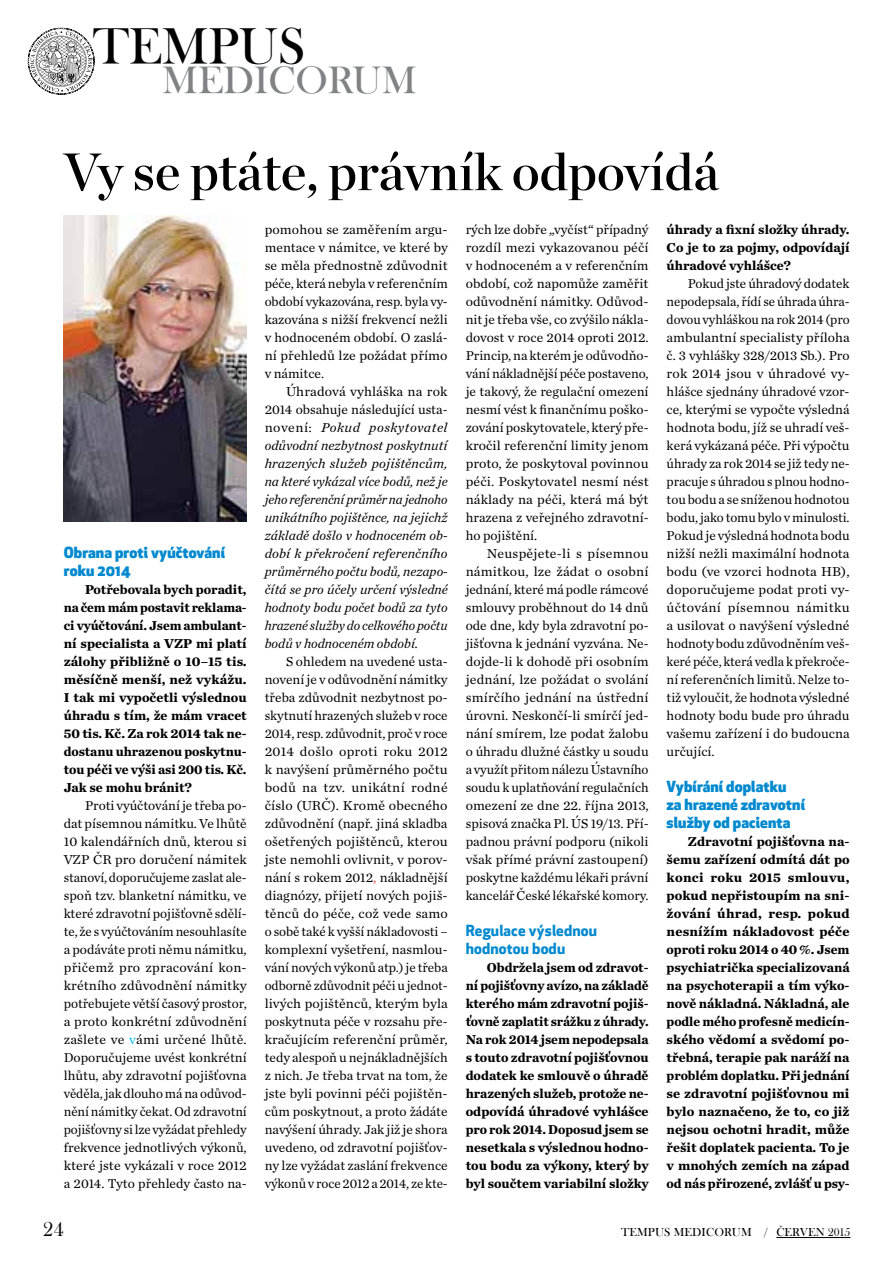
<style>
.page{position:relative;width:893px;height:1263px;background:#fff}
.page>*{position:absolute;margin:0;border:0;box-sizing:border-box;transform-origin:0 0}
.t1{font:52.5px "Chronicle Display Semi";color:#000}
.t2{font:44.55px "Baskerville Old Face DCDOT";color:#000}
.t3{font:33.45px "Baskerville Old Face DCDOT";color:#808285}
.t4{font:21px "Baskerville Old Face DOT";color:#000}
.t5{font:800 15px/18px "Apex New";letter-spacing:.01em;color:#0089cf}
.t6{font:700 15px/18px "Apex New";letter-spacing:.01em;color:#0089cf}
.t7{font:13.5px/18px "Chronicle Text G1";color:#000;text-align:justify}
.t8{font:700 13.5px/18px "Chronicle Text G1";color:#000;text-align:justify}
.t9{font:italic 13.5px/18px "Chronicle Text G1";letter-spacing:-.005em;color:#000;text-align:justify}
.t10{font:12px "Baskerville Old Face DOT";letter-spacing:.015em;color:#000}
.s1{font-size:33.6px}
.s2{color:#00bcf0}
.s3{font-style:normal}
.s4{color:#ee3824}
</style>
<div class="page">
<svg style="left:28px;top:28px;width:67px;height:67px"></svg>
<hr style="left:776px;top:1237px;width:74px;height:1px;background:#000">
<img style="left:63px;top:215px;width:183px;height:307px">
<h2 class="t2" style="left:93px;top:17px;width:213px">TEMPUS</h2>
<h3 class="t3" style="left:162px;top:58px;width:256px">MEDICOR<span class="s1">UM</span></h3>
<h1 class="t1" style="left:63px;top:131px;width:657px">Vy se ptáte, právník odpovídá</h1>
<p class="t5" style="left:64px;top:543px;width:163px">Obrana proti vyúčtování roku 2014</p>
<p class="t8" style="left:64px;top:580px;width:185px;text-indent:21px">Potřebovala bych poradit, na čem mám postavit reklama&shy;ci vyúčtování. Jsem ambulant&shy;ní specialista a VZP mi platí zálohy přibližně o 10–15 tis. měsíčně menší, než vykážu.<br>I tak mi vypočetli výslednou úhradu s tím, že mám vracet 50 tis. Kč. Za rok 2014 tak ne&shy;dostanu uhrazenou poskytnu&shy;tou péči ve výši asi 200 tis. Kč.<br>Jak se mohu bránit?</p>
<p class="t7" style="left:64px;top:796px;width:185px;text-indent:21px">Proti vyúčtování je třeba po&shy;dat písemnou námitku. Ve lhůtě 10 kalendářních dnů, kterou si VZP ČR pro doručení námitek stanoví, doporučujeme zaslat ale&shy;spoň tzv. blanketní námitku, ve které zdravotní pojišťovně sdělí&shy;te, že s vyúčtováním nesouhlasíte a podáváte proti němu námitku, přičemž pro zpracování kon&shy;krétního zdůvodnění námitky potřebujete větší časový prostor, a proto konkrétní zdůvodnění zašlete ve <span class="s2">v</span>ámi určené lhůtě.<br>Doporučujeme uvést konkrétní lhůtu, aby zdravotní pojišťovna věděla, jak dlouho má na odůvod&shy;nění námitky čekat. Od zdravotní pojišťovny si lze vyžádat přehledy frekvence jednotlivých výkonů, které jste vykázali v roce 2012 a 2014. Tyto přehledy často na-</p>
<p class="t7" style="left:265px;top:220px;width:185px">pomohou se zaměřením argu&shy;mentace v námitce, ve které by se měla přednostně zdůvodnit péče, která nebyla v referenčním období vykazována, resp. byla vy&shy;kazována s nižší frekvencí nežli v hodnoceném období. O zaslá&shy;ní přehledů lze požádat přímo v námitce.</p>
<p class="t9" style="left:265px;top:382px;width:184px;text-indent:21px"><span class="s3">Úhradová vyhláška na rok 2014 obsahuje následující usta&shy;novení:</span> Pokud poskytovatel odůvodní nezbytnost poskytnutí hrazených služeb pojištěncům, na které vykázal více bodů, než je jeho referenční průměr na jednoho unikátního pojištěnce, na jejichž základě došlo v hodnoceném ob&shy;dobí k překročení referenčního průměrného počtu bodů, nezapo&shy;čítá se pro účely určení výsledné hodnoty bodu počet bodů za tyto hrazené služby do celkového počtu bodů v hodnoceném období.</p>
<p class="t7" style="left:265px;top:652px;width:185px;text-indent:21px">S ohledem na uvedené usta&shy;novení je v odůvodnění námitky třeba zdůvodnit nezbytnost po&shy;skytnutí hrazených služeb v roce 2014, resp. zdůvodnit, proč v roce 2014 došlo oproti roku 2012 k navýšení průměrného počtu bodů na tzv. unikátní rodné číslo (URČ). Kromě obecného zdůvodnění (např. jiná skladba ošetřených pojištěnců, kterou jste nemohli ovlivnit, v porov&shy;nání s rokem 2012<span class="s4">,</span> nákladnější diagnózy, přijetí nových pojiš&shy;těnců do péče, což vede samo o sobě také k vyšší nákladovosti – komplexní vyšetření, nasmlou&shy;vání nových výkonů atp.) je třeba odborně zdůvodnit péči u jednot&shy;livých pojištěnců, kterým byla poskytnuta péče v rozsahu pře&shy;kračujícím referenční průměr, tedy alespoň u nejnákladnějších z nich. Je třeba trvat na tom, že jste byli povinni péči pojištěn&shy;cům poskytnout, a proto žádáte navýšení úhrady. Jak již je shora uvedeno, od zdravotní pojišťov&shy;ny lze vyžádat zaslání frekvence výkonů v roce 2012 a 2014, ze kte-</p>
<p class="t7" style="left:466px;top:220px;width:185px">rých lze dobře „vyčíst“ případný rozdíl mezi vykazovanou péčí v hodnoceném a v referenčním období, což napomůže zaměřit odůvodnění námitky. Odůvod&shy;nit je třeba vše, co zvýšilo nákla&shy;dovost v roce 2014 oproti 2012.<br>Princip, na kterém je odůvodňo&shy;vání nákladnější péče postaveno, je takový, že regulační omezení nesmí vést k finančnímu poško&shy;zování poskytovatele, který pře&shy;kročil referenční limity jenom proto, že poskytoval povinnou péči. Poskytovatel nesmí nést náklady na péči, která má být hrazena z veřejného zdravotní&shy;ho pojištění.</p>
<p class="t7" style="left:466px;top:544px;width:185px;text-indent:21px">Neuspějete-li s písemnou námitkou, lze žádat o osobní jednání, které má podle rámcové smlouvy proběhnout do 14 dnů ode dne, kdy byla zdravotní po&shy;jišťovna k jednání vyzvána. Ne&shy;dojde-li k dohodě při osobním jednání, lze požádat o svolání smírčího jednání na ústřední úrovni. Neskončí-li smírčí jed&shy;nání smírem, lze podat žalobu o úhradu dlužné částky u soudu a využít přitom nálezu Ústavního soudu k uplatňování regulačních omezení ze dne 22. října 2013, spisová značka Pl. ÚS 19/13. Pří&shy;padnou právní podporu (nikoli však přímé právní zastoupení) poskytne každému lékaři právní kancelář České lékařské komory.</p>
<p class="t6" style="left:466px;top:921px;width:133px">Regulace výslednou hodnotou bodu</p>
<p class="t8" style="left:466px;top:958px;width:185px;text-indent:21px">Obdržela jsem od zdravot&shy;ní pojišťovny avízo, na základě kterého mám zdravotní pojiš&shy;ťovně zaplatit srážku z úhrady.<br>Na rok 2014 jsem nepodepsala s touto zdravotní pojišťovnou dodatek ke smlouvě o úhradě hrazených služeb, protože ne&shy;odpovídá úhradové vyhlášce pro rok 2014. Doposud jsem se nesetkala s výslednou hodno&shy;tou bodu za výkony, který by byl součtem variabilní složky</p>
<p class="t8" style="left:667px;top:220px;width:184px">úhrady a fixní složky úhrady.<br>Co je to za pojmy, odpovídají úhradové vyhlášce?</p>
<p class="t7" style="left:667px;top:274px;width:185px;text-indent:21px">Pokud jste úhradový dodatek nepodepsala, řídí se úhrada úhra&shy;dovou vyhláškou na rok 2014 (pro ambulantní specialisty příloha č. 3 vyhlášky 328/2013 Sb.). Pro rok 2014 jsou v úhradové vy&shy;hlášce sjednány úhradové vzor&shy;ce, kterými se vypočte výsledná hodnota bodu, jíž se uhradí veš&shy;kerá vykázaná péče. Při výpočtu úhrady za rok 2014 se již tedy ne&shy;pracuje s úhradou s plnou hodno&shy;tou bodu a se sníženou hodnotou bodu, jako tomu bylo v minulosti.<br>Pokud je výsledná hodnota bodu nižší nežli maximální hodnota bodu (ve vzorci hodnota HB), doporučujeme podat proti vy&shy;účtování písemnou námitku a usilovat o navýšení výsledné hodnoty bodu zdůvodněním veš&shy;keré péče, která vedla k překroče&shy;ní referenčních limitů. Nelze to&shy;tiž vyloučit, že hodnota výsledné hodnoty bodu bude pro úhradu vašemu zařízení i do budoucna určující.</p>
<p class="t5" style="left:667px;top:777px;width:140px">Vybírání doplatku za hrazené zdravotní služby od pacienta</p>
<p class="t8" style="left:667px;top:832px;width:185px;text-indent:21px">Zdravotní pojišťovna na&shy;šemu zařízení odmítá dát po konci roku 2015 smlouvu, pokud nepřistoupím na sni&shy;žování úhrad, resp. pokud nesnížím nákladovost péče oproti roku 2014 o 40 %. Jsem psychiatrička specializovaná na psychoterapii a tím výko&shy;nově nákladná. Nákladná, ale podle mého profesně medicín&shy;ského vědomí a svědomí po&shy;třebná, terapie pak naráží na problém doplatku. Při jednání se zdravotní pojišťovnou mi bylo naznačeno, že to, co již nejsou ochotni hradit, může řešit doplatek pacienta. To je v mnohých zemích na západ od nás přirozené, zvlášť u psy-</p>
<h3 class="t4" style="left:43px;top:1218px;width:22px">24</h3>
<p class="t10" style="left:621px;top:1226px;width:231px">TEMPUS MEDICORUM / ČERVEN 2015</p>
</div>
